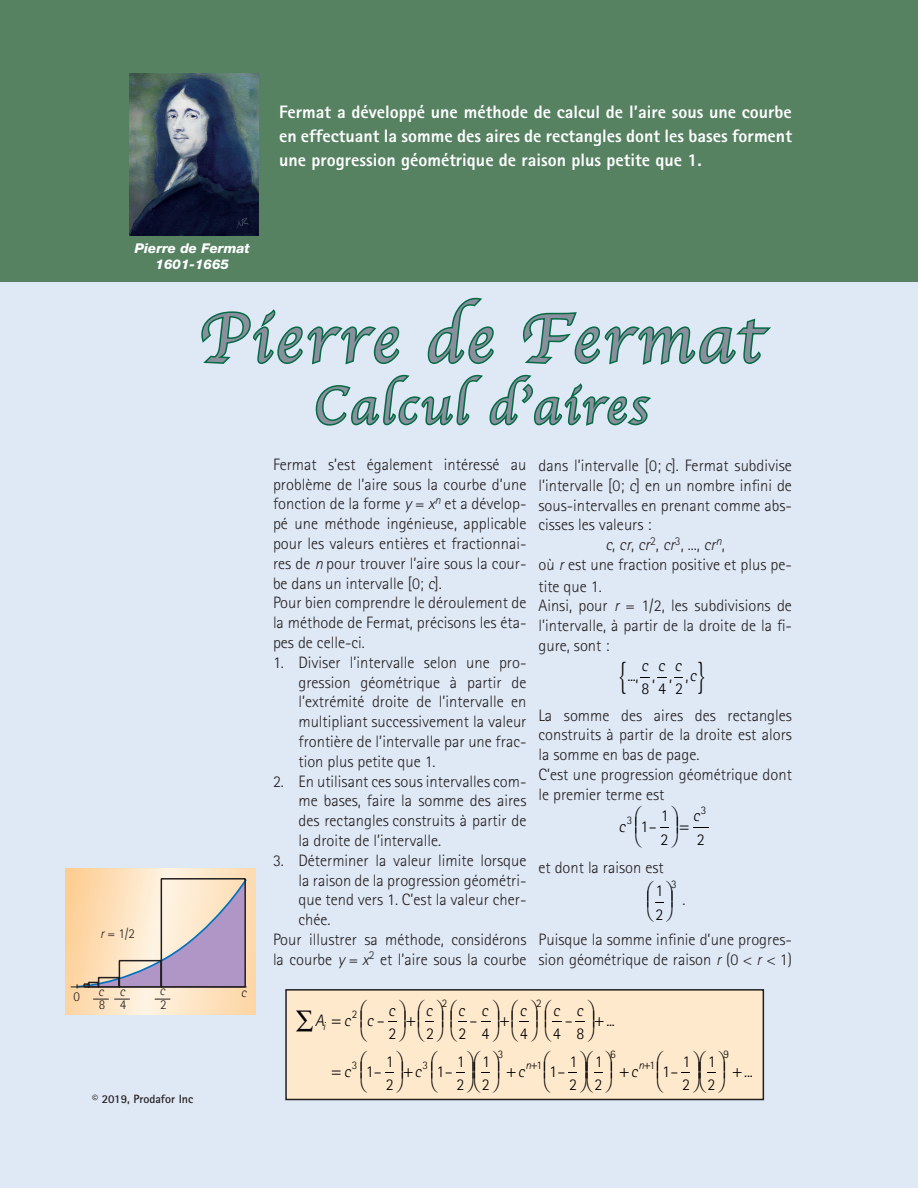
<style>
.page{position:relative;width:918px;height:1188px;background:#dfe8f5}
.page>*{position:absolute;margin:0;border:0;box-sizing:border-box;transform-origin:0 0}
.Titre{font:72px "Apple Chancery";letter-spacing:.05em;color:#8a8f9d}
.Titre-2{font:54px "Apple Chancery";letter-spacing:.05em;color:#8a8f9d}
.t1{font:800 18px/24px "Rotis Sans Serif";color:#fff;text-align:justify}
.Liste{font:300 16.5px/19.8px "Rotis Sans Serif";color:#231f20;text-align:justify}
.t2{font:300 16.5px/23.2px "Rotis Sans Serif";color:#000}
.t3{font:italic 300 16.5px "Rotis Sans Serif";color:#231f20}
.t4{font:italic 300 16.5px "Rotis Sans Serif";color:#000}
.Bas_de_photos{font:italic 800 13.5px "Helvetica Neue LT Std";color:#fff}
.t5{font:300 13.5px "Rotis Sans Serif";color:#231f20}
.t6{font:italic 300 13.5px/12.9px "Rotis Sans Serif";color:#231f20}
.t7{font:700 12px "Rotis Sans Serif";color:#231f20}
.t8{font:300 11.55px "Rotis Sans Serif";color:#000}
.t9{font:italic 300 11.55px "Rotis Sans Serif";color:#000}
.s1{font-style:italic}
.s2{font-style:normal}
</style>
<div class="page">
<div style="left:0;top:0;width:918px;height:281px;background:#568262"></div>
<img style="left:129px;top:74px;width:130px;height:162px">
<svg style="left:201px;top:297px;width:570px;height:129px"></svg>
<svg style="left:66px;top:868px;width:189px;height:147px;background:#fddfba"></svg>
<hr style="left:71px;top:987px;width:175px;height:1px;background:#231f20">
<svg style="left:75px;top:877px;width:173px;height:111px;background:#d8c2bc"></svg>
<svg style="left:155px;top:999px;width:15px;height:1px"></svg>
<svg style="left:115px;top:999px;width:14px;height:1px"></svg>
<svg style="left:94px;top:999px;width:14px;height:1px"></svg>
<div style="left:286px;top:990px;width:477px;height:110px;background:#fee9cc"></div>
<div style="left:285px;top:989px;width:479px;height:111px;border:2px solid #231f20"></div>
<svg style="left:660px;top:827px;width:48px;height:1px"></svg>
<svg style="left:388px;top:1021px;width:46px;height:1px"></svg>
<svg style="left:481px;top:1021px;width:48px;height:1px"></svg>
<svg style="left:456px;top:1072px;width:34px;height:1px"></svg>
<svg style="left:569px;top:1072px;width:34px;height:1px"></svg>
<svg style="left:682px;top:1072px;width:34px;height:1px"></svg>
<p class="t1" style="left:279px;top:100px;width:514px">Fermat a développé une méthode de calcul de l’aire sous une courbe en effectuant la somme des aires de rectangles dont les bases forment une progression géométrique de raison plus petite que 1.</p>
<p class="Bas_de_photos" style="left:135px;top:240px;width:116px">Pierre de Fermat</p>
<p class="Bas_de_photos" style="left:156px;top:256px;width:75px">1601-1665</p>
<p class="Titre" style="left:199px;top:281px;width:566px">Pierre de Fermat</p>
<p class="Titre-2" style="left:313px;top:363px;width:336px">Calcul d’aires</p>
<p class="t5" style="left:100px;top:926px;width:36px"><span class="s1">r</span> = 1/2</p>
<p class="t5" style="left:74px;top:988px;width:8px">0</p>
<p class="t6" style="left:98px;top:985px;width:8px">c<br><span class="s2">8</span></p>
<p class="t6" style="left:119px;top:985px;width:8px">c<br><span class="s2">4</span></p>
<p class="t6" style="left:159px;top:985px;width:7px">c</p>
<p class="t6" style="left:241px;top:986px;width:7px">c</p>
<p class="t5" style="left:160px;top:996px;width:8px">2</p>
<p class="t7" style="left:92px;top:1091px;width:102px">© 2019, Prodafor Inc</p>
<p class="Liste" style="left:273px;top:454px;width:255px">Fermat s’est également intéressé au problème de l’aire sous la courbe d’une fonction de la forme <span class="s1">y</span> = <span class="s1">x</span><sup>n</sup> et a dévelop&shy;pé une méthode ingénieuse, applicable pour les valeurs entières et fractionnai&shy;res de <span class="s1">n</span> pour trouver l’aire sous la cour&shy;be dans un intervalle [0; <span class="s1">c</span>].</p>
<p class="Liste" style="left:273px;top:593px;width:255px">Pour bien comprendre le déroulement de la méthode de Fermat, précisons les éta&shy;pes de celle-ci.</p>
<p class="Liste" style="left:298px;top:652px;width:230px;text-indent:-26px">1. Diviser l’intervalle selon une pro&shy;gression géométrique à partir de l’extrémité droite de l’intervalle en multipliant successivement la valeur frontière de l’intervalle par une frac&shy;tion plus petite que 1.</p>
<p class="Liste" style="left:298px;top:771px;width:230px;text-indent:-26px">2. En utilisant ces sous intervalles com&shy;me bases, faire la somme des aires des rectangles construits à partir de la droite de l’intervalle.</p>
<p class="Liste" style="left:298px;top:850px;width:230px;text-indent:-26px">3. Déterminer la valeur limite lorsque la raison de la progression géométri&shy;que tend vers 1. C’est la valeur cher&shy;chée.</p>
<p class="Liste" style="left:273px;top:930px;width:255px">Pour illustrer sa méthode, considérons la courbe <span class="s1">y</span> = <span class="s1">x</span><sup>2</sup> et l’aire sous la courbe</p>
<p class="Liste" style="left:538px;top:456px;width:255px">dans l’intervalle [0; <span class="s1">c</span>]. Fermat subdivise l’intervalle [0; <span class="s1">c</span>] en un nombre infini de sous-intervalles en prenant comme abs&shy;cisses les valeurs :</p>
<p class="t3" style="left:606px;top:535px;width:121px">c<span class="s2">,</span> cr<span class="s2">,</span> cr<sup>2</sup><span class="s2">,</span> cr<sup>3</sup><span class="s2">, ...,</span> cr<sup>n</sup><span class="s2">,</span></p>
<p class="Liste" style="left:538px;top:554px;width:255px;line-height:21.6px">où <span class="s1">r</span> est une fraction positive et plus pe&shy;tite que 1.</p>
<p class="Liste" style="left:538px;top:596px;width:255px">Ainsi, pour <span class="s1">r</span> = 1/2, les subdivisions de l’intervalle, à partir de la droite de la fi&shy;gure, sont :</p>
<p class="t4" style="left:641px;top:656px;width:42px">ccc</p>
<p class="t2" style="left:627px;top:664px;width:13px">...,</p>
<p class="t2" style="left:686px;top:664px;width:12px">,<span class="s1">c</span></p>
<p class="t2" style="left:641px;top:677px;width:9px">8</p>
<p class="t2" style="left:652px;top:664px;width:5px">,</p>
<p class="t2" style="left:669px;top:664px;width:5px">,</p>
<p class="t2" style="left:675px;top:677px;width:9px">2</p>
<p class="Liste" style="left:538px;top:705px;width:255px">La somme des aires des rectangles construits à partir de la droite est alors la somme en bas de page.</p>
<p class="Liste" style="left:538px;top:765px;width:255px">C’est une progression géométrique dont le premier terme est</p>
<p class="t4" style="left:619px;top:817px;width:8px">c</p>
<p class="t2" style="left:658px;top:677px;width:9px">4</p>
<p class="t8" style="left:701px;top:804px;width:7px">3</p>
<p class="t2" style="left:641px;top:814px;width:18px">1–</p>
<p class="t2" style="left:661px;top:804px;width:10px">1<br>2</p>
<p class="t4" style="left:693px;top:806px;width:8px">c</p>
<p class="t8" style="left:627px;top:814px;width:7px">3</p>
<p class="t2" style="left:697px;top:828px;width:9px">2</p>
<p class="Liste" style="left:538px;top:858px;width:127px">et dont la raison est</p>
<p class="t2" style="left:655px;top:879px;width:10px">1<br>2</p>
<p class="t8" style="left:671px;top:878px;width:7px">3</p>
<p class="Liste" style="left:682px;top:890px;width:5px">.</p>
<p class="Liste" style="left:538px;top:929px;width:255px">Puisque la somme infinie d’une progres&shy;sion géométrique de raison <span class="s1">r</span> (0 &lt; <span class="s1">r</span> &lt; 1)</p>
<p class="t8" style="left:442px;top:997px;width:7px">2</p>
<p class="t8" style="left:536px;top:997px;width:7px">2</p>
<p class="t4" style="left:388px;top:1000px;width:8px">c</p>
<p class="t4" style="left:426px;top:1000px;width:8px">c</p>
<p class="t4" style="left:458px;top:1000px;width:32px">c c</p>
<p class="t4" style="left:520px;top:1000px;width:8px">c</p>
<p class="t4" style="left:553px;top:1000px;width:32px">c c</p>
<p class="t8" style="left:352px;top:1008px;width:7px">2</p>
<p class="t4" style="left:315px;top:1011px;width:71px">A cc<span class="s2">–</span></p>
<p class="t2" style="left:470px;top:1009px;width:9px">–</p>
<p class="t2" style="left:565px;top:1009px;width:9px">–</p>
<p class="t9" style="left:323px;top:1019px;width:4px">i</p>
<p class="t2" style="left:389px;top:1022px;width:9px">2</p>
<p class="t2" style="left:426px;top:1022px;width:9px">2</p>
<p class="t2" style="left:459px;top:1022px;width:9px">2</p>
<p class="t2" style="left:577px;top:1022px;width:9px">8</p>
<p class="t2" style="left:481px;top:1022px;width:9px">4</p>
<p class="t2" style="left:520px;top:1022px;width:9px">4</p>
<p class="t2" style="left:553px;top:1022px;width:9px">4</p>
<p class="t2" style="left:606px;top:1009px;width:10px">...</p>
<p class="t8" style="left:498px;top:1048px;width:7px">3</p>
<p class="t8" style="left:610px;top:1048px;width:7px">6</p>
<p class="t2" style="left:366px;top:1060px;width:18px">1–</p>
<p class="t2" style="left:386px;top:1049px;width:10px">1<br>2</p>
<p class="t2" style="left:437px;top:1060px;width:18px">1–</p>
<p class="t2" style="left:457px;top:1049px;width:10px">1<br>2</p>
<p class="t2" style="left:482px;top:1049px;width:10px">1<br>2</p>
<p class="t2" style="left:549px;top:1060px;width:18px">1–</p>
<p class="t2" style="left:569px;top:1049px;width:10px">1<br>2</p>
<p class="t2" style="left:595px;top:1049px;width:10px">1<br>2</p>
<p class="t2" style="left:662px;top:1060px;width:18px">1–</p>
<p class="t2" style="left:682px;top:1049px;width:10px">1<br>2</p>
<p class="t2" style="left:708px;top:1049px;width:10px">1<br>2</p>
<p class="t8" style="left:352px;top:1059px;width:7px">3</p>
<p class="t8" style="left:423px;top:1059px;width:7px">3</p>
<p class="t8" style="left:537px;top:1059px;width:7px">1</p>
<p class="t8" style="left:650px;top:1059px;width:7px">1</p>
<p class="t9" style="left:526px;top:1059px;width:7px">n</p>
<p class="t9" style="left:639px;top:1059px;width:7px">n</p>
<p class="t4" style="left:344px;top:1062px;width:8px">c</p>
<p class="t4" style="left:415px;top:1062px;width:8px">c</p>
<p class="t4" style="left:518px;top:1062px;width:8px">c</p>
<p class="t4" style="left:631px;top:1062px;width:8px">c</p>
<p class="t8" style="left:723px;top:1048px;width:7px">9</p>
<p class="t2" style="left:744px;top:1060px;width:10px">...</p>
</div>
